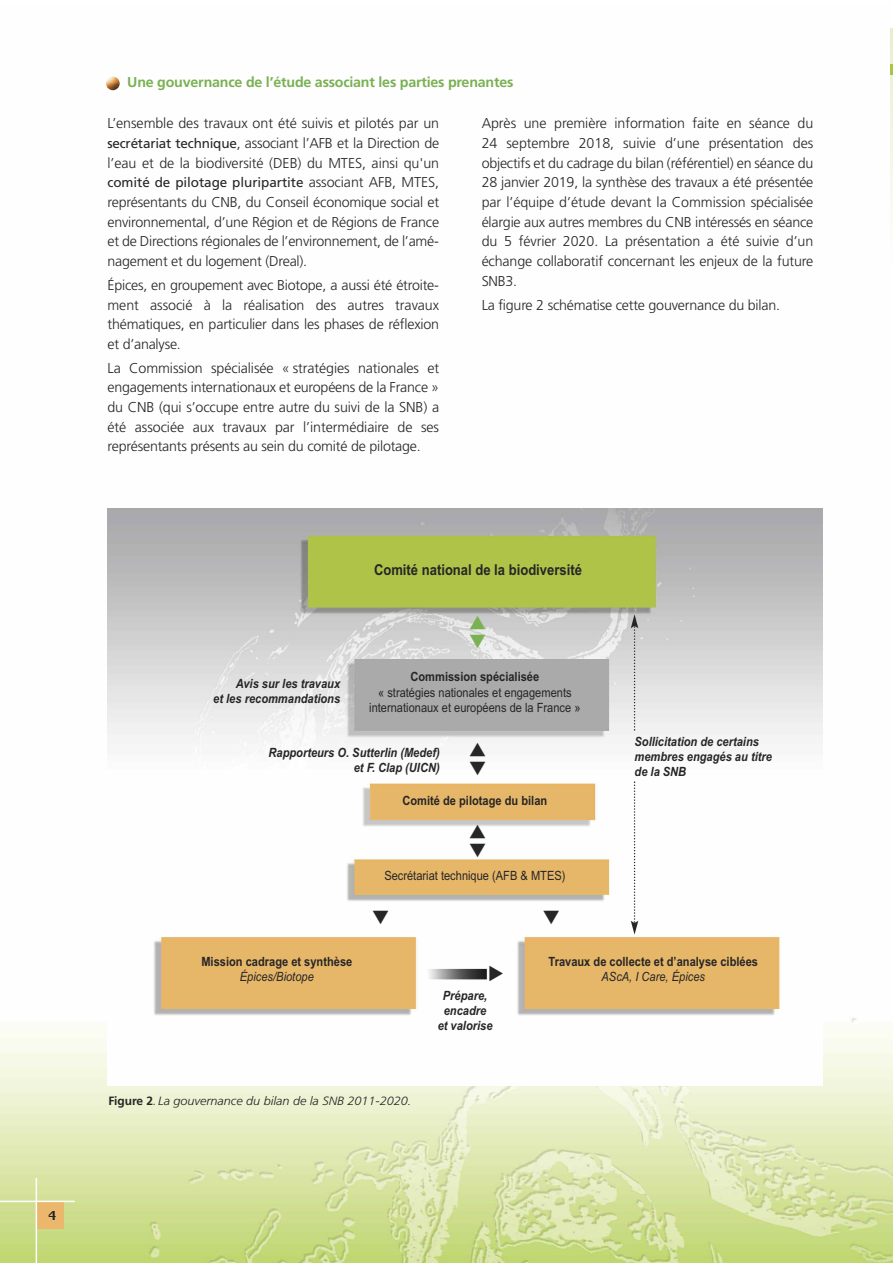
<style>
.page{position:relative;width:893px;height:1263px;background:#fff}
.page>*{position:absolute;margin:0;border:0;box-sizing:border-box;transform-origin:0 0}
.t1{font:700 15px "Arial Narrow";color:#272526;scale:1.06 1}
.t2{font:300 14.25px/19.6px "Frutiger";letter-spacing:-.015em;color:#272526;text-align:justify}
.t3{font:700 14.25px "Frutiger";letter-spacing:-.015em;color:#79b153}
.t4{font:13.5px "Frutiger";letter-spacing:-.005em;color:#272526}
.t5{font:italic 700 12.75px/15.3px "Arial Narrow";color:#272526;text-align:right;scale:1.06 1}
.t6{font:700 12.75px "Arial Narrow";color:#272526;scale:1.06 1}
.t7{font:12.75px/15.3px "Arial Narrow";color:#272526;text-align:center;scale:1.06 1}
.t8{font:italic 12.75px "Arial Narrow";color:#272526;scale:1.06 1}
.t9{font:italic 300 12px "Frutiger";letter-spacing:-.005em;color:#272526;scale:1.06 1}
.t10{font:12px "Chicago FLF";color:#272526}
.s1{font-weight:400;font-size:13.5px}
.s2{font-weight:300;font-size:14.25px}
.s3{font-weight:700;font-style:normal}
.s4{font-style:normal;font-stretch:condensed}
</style>
<div class="page">
<img style="left:0;top:76px;width:893px;height:1187px">
<svg style="left:890px;top:28px;width:3px;height:245px"></svg>
<svg style="left:890px;top:65px;width:3px;height:10px"></svg>
<div style="left:37px;top:1202px;width:27px;height:26px;background:#eab76d"></div>
<hr style="left:36px;top:1178px;width:1px;height:85px;background:#fff">
<hr style="left:0;top:1200px;width:75px;height:2px;background:#fff">
<img style="left:106px;top:77px;width:14px;height:13px;border-radius:50%">
<img style="left:107px;top:508px;width:715px;height:577px">
<svg style="left:631px;top:614px;width:7px;height:117px"></svg>
<svg style="left:631px;top:781px;width:7px;height:154px"></svg>
<svg style="left:470px;top:616px;width:15px;height:32px"></svg>
<svg style="left:373px;top:911px;width:15px;height:13px"></svg>
<svg style="left:489px;top:965px;width:14px;height:16px"></svg>
<svg style="left:543px;top:911px;width:16px;height:13px"></svg>
<svg style="left:470px;top:742px;width:15px;height:33px"></svg>
<svg style="left:470px;top:824px;width:15px;height:33px"></svg>
<p class="t10" style="left:48px;top:1208px;width:10px">4</p>
<p class="t3" style="left:127px;top:77px;width:388px">Une gouvernance de l’étude associant les parties prenantes</p>
<p class="t2" style="left:107px;top:115px;width:333px">L’ensemble des travaux ont été suivis et pilotés par un <span class="s1">secrétariat technique</span>, associant l’AFB et la Direction de l’eau et de la biodiversité (DEB) du MTES, ainsi qu'un</p>
<p class="t4" style="left:107px;top:177px;width:333px">comité de pilotage pluripartite <span class="s2">associant AFB, MTES,</span></p>
<p class="t2" style="left:107px;top:193px;width:333px">représentants du CNB, du Conseil économique social et environnemental, d’une Région et de Régions de France et de Directions régionales de l’environnement, de l’amé&shy;nagement et du logement (Dreal).</p>
<p class="t2" style="left:107px;top:276px;width:333px">Épices, en groupement avec Biotope, a aussi été étroite&shy;ment associé à la réalisation des autres travaux thématiques, en particulier dans les phases de réflexion et d’analyse.</p>
<p class="t2" style="left:107px;top:359px;width:333px">La Commission spécialisée « stratégies nationales et engagements internationaux et européens de la France » du CNB (qui s’occupe entre autre du suivi de la SNB) a été associée aux travaux par l’intermédiaire de ses représentants présents au sein du comité de pilotage.</p>
<p class="t2" style="left:482px;top:115px;width:333px">Après une première information faite en séance du 24 septembre 2018, suivie d’une présentation des objectifs et du cadrage du bilan (référentiel) en séance du 28 janvier 2019, la synthèse des travaux a été présentée par l’équipe d’étude devant la Commission spécialisée élargie aux autres membres du CNB intéressés en séance du 5 février 2020. La présentation a été suivie d’un échange collaboratif concernant les enjeux de la future SNB3.</p>
<p class="t2" style="left:482px;top:296px;width:300px">La figure 2 schématise cette gouvernance du bilan.</p>
<p class="t1" style="left:374px;top:561px;width:198px">Comité national de la biodiversité</p>
<p class="t5" style="left:213px;top:676px;width:121px">Avis sur les travaux<br>et les recommandations</p>
<p class="t6" style="left:411px;top:669px;width:123px">Commission spécialisée</p>
<p class="t7" style="left:369px;top:685px;width:201px">« stratégies nationales et engagements internationaux et européens de la France »</p>
<p class="t5" style="left:269px;top:745px;width:163px">Rapporteurs O. Sutterlin (Medef) et F. Clap (UICN)</p>
<p class="t5" style="left:635px;top:734px;width:131px;text-align:left">Sollicitation de certains membres engagés au titre de la SNB</p>
<p class="t6" style="left:403px;top:794px;width:138px">Comité de pilotage du bilan</p>
<p class="t6" style="left:201px;top:954px;width:144px">Mission cadrage et synthèse</p>
<p class="t8" style="left:240px;top:969px;width:71px">Épices/Biotope</p>
<p class="t7" style="left:384px;top:868px;width:172px">Secrétariat technique (AFB &amp; MTES)</p>
<p class="t5" style="left:438px;top:988px;width:53px;text-align:center">Prépare, encadre et valorise</p>
<p class="t6" style="left:549px;top:954px;width:199px">Travaux de collecte et d’analyse ciblées</p>
<p class="t8" style="left:602px;top:969px;width:99px">AScA, I Care, Épices</p>
<p class="t9" style="left:108px;top:1096px;width:287px"><span class="s3">Figure 2</span><span class="s4">.</span> La gouvernance du bilan de la SNB 2011-2020.</p>
</div>
